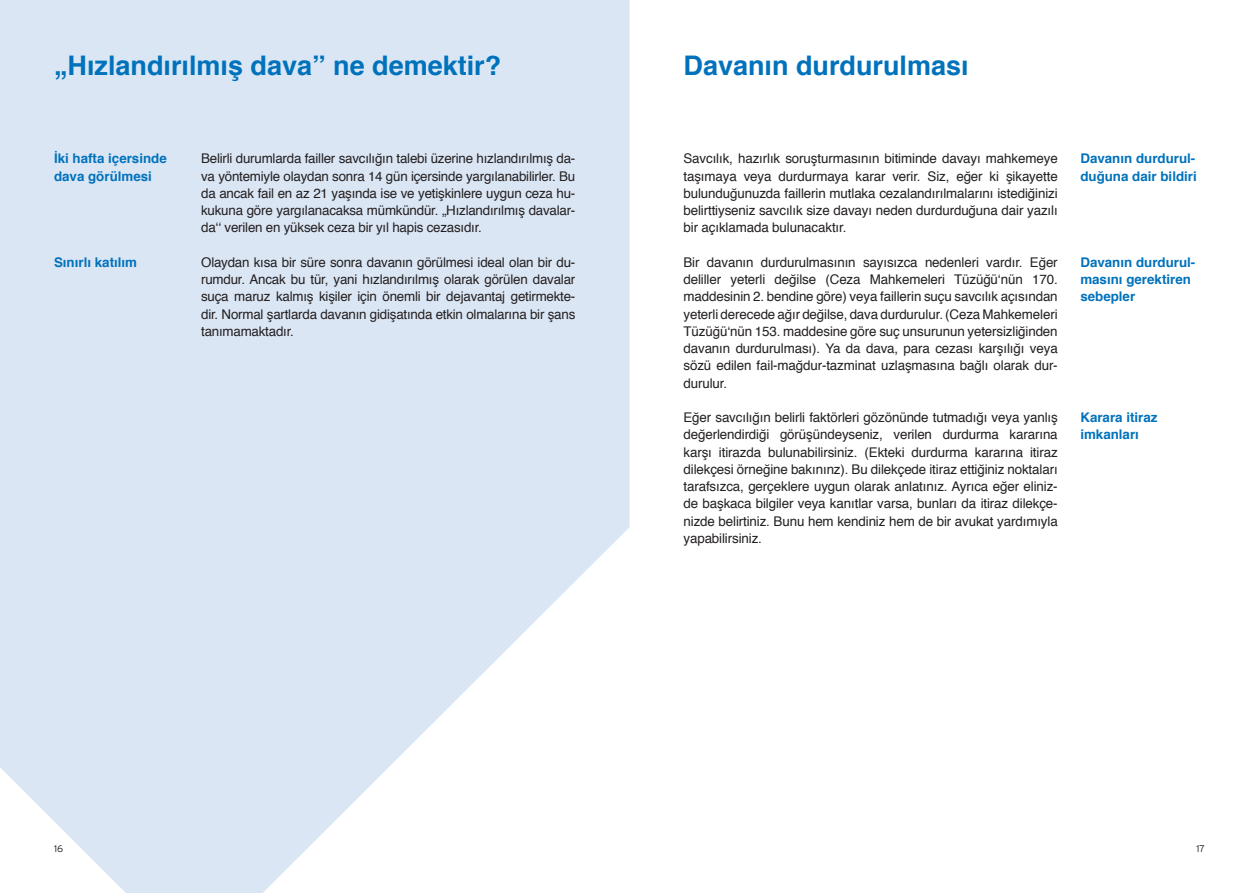
<style>
.page{position:relative;width:1259px;height:893px;background:#fff}
.page>*{position:absolute;margin:0;border:0;box-sizing:border-box;transform-origin:0 0}
.t1{font:700 27px "Helvetica";color:#0072bc}
.t2{font:13.35px/17.2px "Helvetica";letter-spacing:-.01em;color:#231f20;text-align:justify}
.t3{font:700 13.35px/17.2px "Helvetica";color:#0072bc}
.t4{font:300 9.75px "Interstate";color:#231f20}
</style>
<div class="page">
<svg style="left:0;top:0;width:629px;height:893px;background:#e0e9f5"></svg>
<h1 class="t1" style="left:54px;top:41px;width:449px">„Hızlandırılmış dava” ne demektir?</h1>
<h1 class="t1" style="left:683px;top:41px;width:287px">Davanın durdurulması</h1>
<p class="t3" style="left:54px;top:149px;width:114px">İki hafta içersinde dava görülmesi</p>
<p class="t3" style="left:54px;top:253px;width:85px">Sınırlı katılım</p>
<p class="t2" style="left:201px;top:150px;width:376px">Belirli durumlarda failler savcılığın talebi üzerine hızlandırılmış da&shy;va yöntemiyle olaydan sonra 14 gün içersinde yargılanabilirler. Bu da ancak fail en az 21 yaşında ise ve yetişkinlere uygun ceza hu&shy;kukuna göre yargılanacaksa mümkündür. „Hızlandırılmış davalar&shy;da‘‘ verilen en yüksek ceza bir yıl hapis cezasıdır.</p>
<p class="t2" style="left:201px;top:253px;width:376px">Olaydan kısa bir süre sonra davanın görülmesi ideal olan bir du&shy;rumdur. Ancak bu tür, yani hızlandırılmış olarak görülen davalar suça maruz kalmış kişiler için önemli bir dejavantaj getirmekte&shy;dir. Normal şartlarda davanın gidişatında etkin olmalarına bir şans tanımamaktadır.</p>
<p class="t2" style="left:683px;top:150px;width:376px">Savcılık, hazırlık soruşturmasının bitiminde davayı mahkemeye taşımaya veya durdurmaya karar verir. Siz, eğer ki şikayette bulunduğunuzda faillerin mutlaka cezalandırılmalarını istediğinizi belirttiyseniz savcılık size davayı neden durdurduğuna dair yazılı bir açıklamada bulunacaktır.</p>
<p class="t2" style="left:683px;top:253px;width:376px">Bir davanın durdurulmasının sayısızca nedenleri vardır. Eğer deliller yeterli değilse (Ceza Mahkemeleri Tüzüğü‘nün 170. maddesinin 2. bendine göre) veya faillerin suçu savcılık açısından yeterli derecede ağır değilse, dava durdurulur. (Ceza Mahkemeleri Tüzüğü‘nün 153. maddesine göre suç unsurunun yetersizliğinden davanın durdurulması). Ya da dava, para cezası karşılığı veya sözü edilen fail-mağdur-tazminat uzlaşmasına bağlı olarak dur&shy;durulur.</p>
<p class="t2" style="left:683px;top:408px;width:376px">Eğer savcılığın belirli faktörleri gözönünde tutmadığı veya yanlış değerlendirdiği görüşündeyseniz, verilen durdurma kararına karşı itirazda bulunabilirsiniz. (Ekteki durdurma kararına itiraz dilekçesi örneğine bakınınz). Bu dilekçede itiraz ettiğiniz noktaları tarafsızca, gerçeklere uygun olarak anlatınız. Ayrıca eğer eliniz&shy;de başkaca bilgiler veya kanıtlar varsa, bunları da itiraz dilekçe&shy;nizde belirtiniz. Bunu hem kendiniz hem de bir avukat yardımıyla yapabilirsiniz.</p>
<p class="t3" style="left:1080px;top:149px;width:118px">Davanın durdurul&shy;duğuna dair bildiri</p>
<p class="t3" style="left:1080px;top:253px;width:116px">Davanın durdurul&shy;masını gerektiren sebepler</p>
<p class="t3" style="left:1080px;top:408px;width:79px">Karara itiraz imkanları</p>
<p class="t4" style="left:54px;top:843px;width:10px">16</p>
<p class="t4" style="left:1196px;top:843px;width:10px">17</p>
</div>
